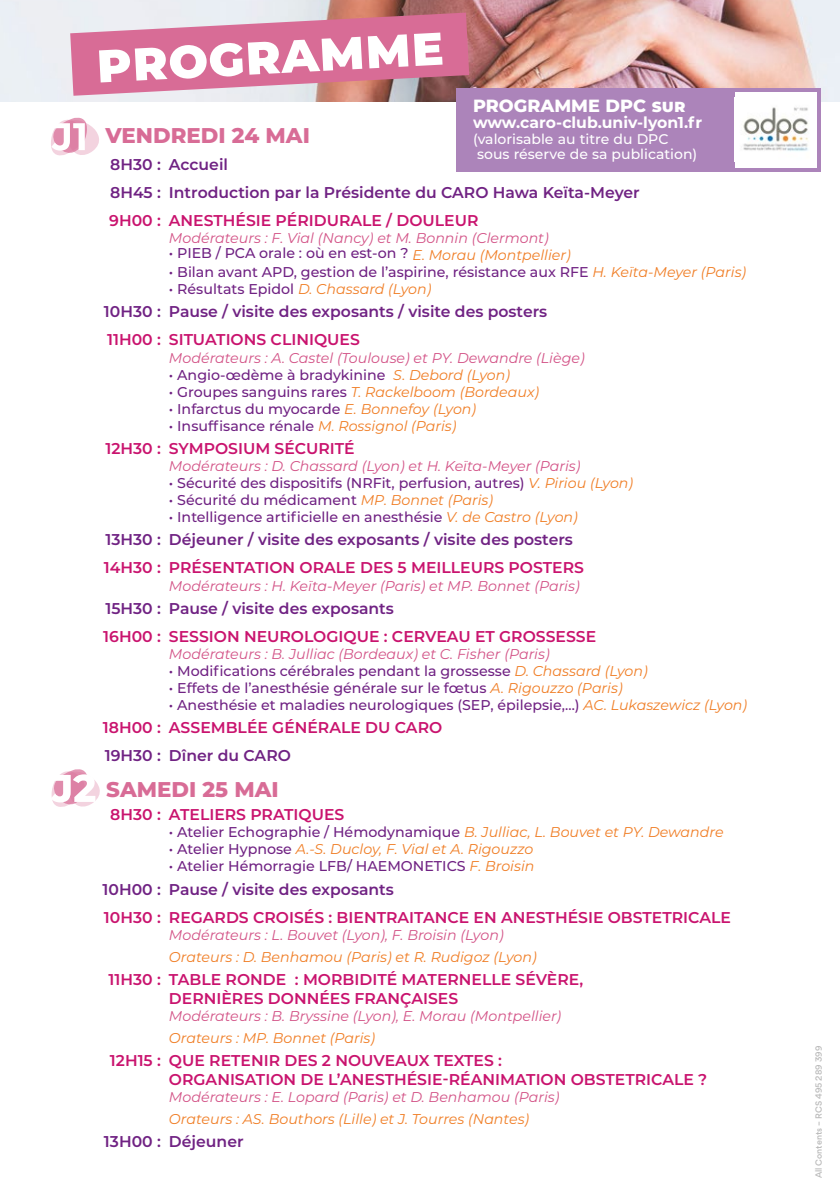
<style>
.page{position:relative;width:840px;height:1191px;background:#fff}
.page>*{position:absolute;margin:0;border:0;box-sizing:border-box;transform-origin:0 0}
.t1{font:800 55.6px "Montserrat";color:#fff}
.t2{font:800 21.2px "Montserrat";color:#d86c96}
.t3{font:800 17.6px "Montserrat";color:#fff}
.t4{font:600 15.6px/18.8px "Montserrat";color:#c9136e}
.t5{font:600 15.6px/28.2px "Montserrat";color:#702283}
.t6{font:700 15.6px "Montserrat";color:#fff}
.t7{font:500 14.2px "Montserrat";color:#702283}
.t8{font:italic 14.2px "Montserrat";color:#d35387}
.t9{font:italic 14.2px "Montserrat";color:#f07e26}
.t10{font:500 14px/15.6px "Montserrat";color:#fff}
.t11{font:500 8px "Gordita";color:#bababa}
.s1{font-weight:400;font-style:italic;color:#f07e26}
.s2{font-weight:500;font-style:normal;color:#702283}
</style>
<div class="page">
<img style="left:0;top:0;width:839px;height:102px">
<svg style="left:70px;top:13px;width:399px;height:83px;background:#d681a0"></svg>
<svg style="left:51px;top:117px;width:48px;height:39px"></svg>
<svg style="left:51px;top:769px;width:49px;height:38px"></svg>
<div style="left:456px;top:88px;width:364px;height:83px;background:#ac84ba"></div>
<div style="left:734px;top:92px;width:82px;height:75px;background:#fff"></div>
<img style="left:743px;top:107px;width:66px;height:44px">
<h1 class="t1" style="left:94px;top:22px;width:349px;rotate:-3deg">programme</h1>
<p class="t3" style="left:472px;top:93px;width:214px">PROGRAMME DPC sur</p>
<p class="t6" style="left:472px;top:111px;width:231px">www.caro-club.univ-lyon1.fr</p>
<p class="t10" style="left:472px;top:130px;width:226px">(valorisable au titre du DPC sous réserve de sa publication)</p>
<h2 class="t2" style="left:105px;top:120px;width:206px">VENDREDI 24 MAI</h2>
<p class="t5" style="left:110px;top:149px;width:530px">8H30 : Accueil<br>8H45 : Introduction par la Présidente du CARO Hawa Keïta-Meyer</p>
<p class="t4" style="left:109px;top:210px;width:370px">9H00 : ANESTHÉSIE PÉRIDURALE / DOULEUR</p>
<p class="t8" style="left:169px;top:228px;width:381px">Modérateurs : F. Vial (Nancy) et M. Bonnin (Clermont)</p>
<p class="t7" style="left:169px;top:243px;width:403px">• PIEB / PCA orale : où en est-on ? <span class="s1">E. Morau (Montpellier)</span></p>
<p class="t7" style="left:169px;top:262px;width:578px">• Bilan avant APD, gestion de l’aspirine, résistance aux RFE <span class="s1">H. Keïta-Meyer (Paris)</span></p>
<p class="t7" style="left:169px;top:279px;width:264px">• Résultats Epidol <span class="s1">D. Chassard (Lyon)</span></p>
<p class="t5" style="left:104px;top:297px;width:444px">10H30 : Pause / visite des exposants / visite des posters</p>
<p class="t4" style="left:107px;top:330px;width:254px">11H00 : SITUATIONS CLINIQUES</p>
<p class="t8" style="left:169px;top:348px;width:417px">Modérateurs : A. Castel (Toulouse) et PY. Dewandre (Liège)</p>
<p class="t7" style="left:169px;top:364px;width:342px">• Angio-œdème à bradykinine <span class="s1">S. Debord (Lyon)</span></p>
<p class="t9" style="left:169px;top:382px;width:371px"><span class="s2">• Groupes sanguins rares</span> T. Rackelboom (Bordeaux)</p>
<p class="t7" style="left:169px;top:399px;width:308px">• Infarctus du myocarde <span class="s1">E. Bonnefoy (Lyon)</span></p>
<p class="t7" style="left:169px;top:416px;width:289px">• Insuffisance rénale <span class="s1">M. Rossignol (Paris)</span></p>
<p class="t4" style="left:105px;top:438px;width:251px">12H30 : SYMPOSIUM SÉCURITÉ</p>
<p class="t8" style="left:169px;top:456px;width:413px">Modérateurs : D. Chassard (Lyon) et H. Keïta-Meyer (Paris)</p>
<p class="t7" style="left:169px;top:473px;width:465px">• Sécurité des dispositifs (NRFit, perfusion, autres) <span class="s1">V. Piriou (Lyon)</span></p>
<p class="t7" style="left:169px;top:490px;width:325px">• Sécurité du médicament <span class="s1">MP. Bonnet (Paris)</span></p>
<p class="t7" style="left:169px;top:507px;width:410px">• Intelligence artificielle en anesthésie <span class="s1">V. de Castro (Lyon)</span></p>
<p class="t5" style="left:105px;top:525px;width:469px">13H30 : Déjeuner / visite des exposants / visite des posters</p>
<p class="t4" style="left:104px;top:558px;width:481px">14H30 : PRÉSENTATION ORALE DES 5 MEILLEURS POSTERS</p>
<p class="t8" style="left:169px;top:575px;width:412px">Modérateurs : H. Keïta-Meyer (Paris) et MP. Bonnet (Paris)</p>
<p class="t5" style="left:105px;top:593px;width:290px">15H30 : Pause / visite des exposants</p>
<p class="t4" style="left:103px;top:626px;width:494px">16H00 : SESSION NEUROLOGIQUE : CERVEAU ET GROSSESSE</p>
<p class="t8" style="left:169px;top:644px;width:382px">Modérateurs : B. Julliac (Bordeaux) et C. Fisher (Paris)</p>
<p class="t7" style="left:169px;top:661px;width:480px">• Modifications cérébrales pendant la grossesse <span class="s1">D. Chassard (Lyon)</span></p>
<p class="t7" style="left:169px;top:678px;width:455px">• Effets de l’anesthésie générale sur le fœtus <span class="s1">A. Rigouzzo (Paris)</span></p>
<p class="t7" style="left:169px;top:695px;width:579px">• Anesthésie et maladies neurologiques (SEP, épilepsie,…) <span class="s1">AC. Lukaszewicz (Lyon)</span></p>
<p class="t4" style="left:103px;top:717px;width:341px">18H00 : ASSEMBLÉE GÉNÉRALE DU CARO</p>
<p class="t5" style="left:105px;top:741px;width:188px">19H30 : Dîner du CARO</p>
<h2 class="t2" style="left:106px;top:774px;width:174px">SAMEDI 25 MAI</h2>
<p class="t4" style="left:110px;top:804px;width:235px">8H30 : ATELIERS PRATIQUES</p>
<p class="t7" style="left:169px;top:822px;width:556px">• Atelier Echographie / Hémodynamique <span class="s1">B. Julliac, L. Bouvet et PY. Dewandre</span></p>
<p class="t9" style="left:169px;top:839px;width:366px"><span class="s2">• Atelier Hypnose</span> A.-S. Ducloy, F. Vial et A. Rigouzzo</p>
<p class="t7" style="left:169px;top:856px;width:367px">• Atelier Hémorragie LFB/ HAEMONETICS <span class="s1">F. Broisin</span></p>
<p class="t5" style="left:102px;top:874px;width:293px">10H00 : Pause / visite des exposants</p>
<p class="t4" style="left:104px;top:907px;width:628px">10H30 : REGARDS CROISÉS : BIENTRAITANCE EN ANESTHÉSIE OBSTETRICALE</p>
<p class="t8" style="left:169px;top:925px;width:336px">Modérateurs : L. Bouvet (Lyon), F. Broisin (Lyon)</p>
<p class="t9" style="left:169px;top:947px;width:369px">Orateurs : D. Benhamou (Paris) et R. Rudigoz (Lyon)</p>
<p class="t4" style="left:169px;top:969px;width:415px;text-indent:-60px">11H30 : TABLE RONDE : MORBIDITÉ MATERNELLE SÉVÈRE,<br>DERNIÈRES DONNÉES FRANÇAISES</p>
<p class="t8" style="left:169px;top:1006px;width:393px">Modérateurs : B. Bryssine (Lyon), E. Morau (Montpellier)</p>
<p class="t9" style="left:169px;top:1028px;width:208px">Orateurs : MP. Bonnet (Paris)</p>
<p class="t4" style="left:169px;top:1050px;width:539px;text-indent:-59px">12H15 : QUE RETENIR DES 2 NOUVEAUX TEXTES :<br>ORGANISATION DE L’ANESTHÉSIE-RÉANIMATION OBSTETRICALE ?</p>
<p class="t8" style="left:169px;top:1087px;width:392px">Modérateurs : E. Lopard (Paris) et D. Benhamou (Paris)</p>
<p class="t9" style="left:169px;top:1109px;width:361px">Orateurs : AS. Bouthors (Lille) et J. Tourres (Nantes)</p>
<p class="t5" style="left:104px;top:1126px;width:141px">13H00 : Déjeuner</p>
<p class="t11" style="left:812px;top:1178px;width:134px;rotate:-90deg">All Contents – RCS 495 289 399</p>
</div>
